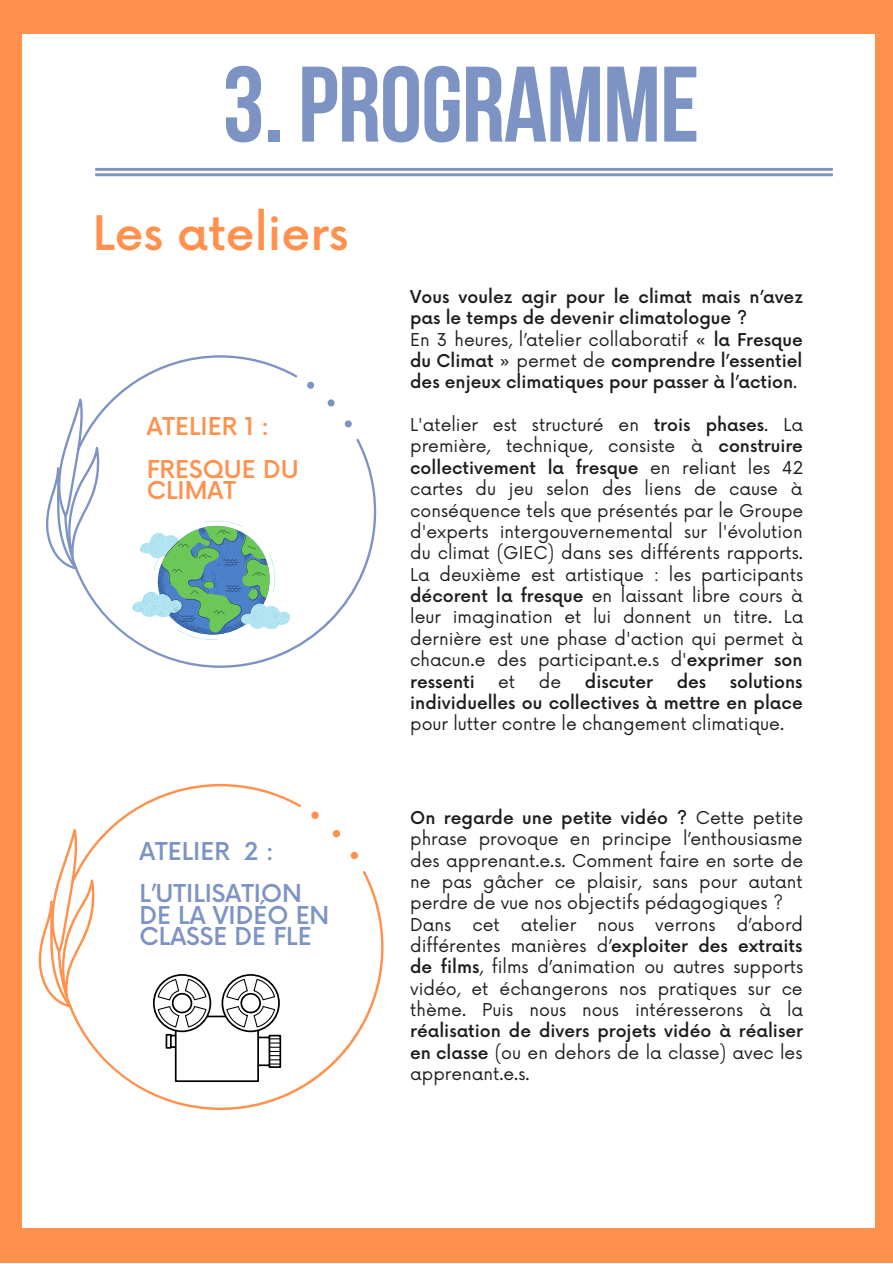
<style>
.page{position:relative;width:893px;height:1264px;background:#fff}
.page>*{position:absolute;margin:0;border:0;box-sizing:border-box;transform-origin:0 0}
.t1{font:700 106.95px "Bebas Neue";letter-spacing:-.01em;color:#7c93c3}
.t2{font:500 46.35px "Now";color:#ff914d}
.t3{font:500 24px/21.3px "Now";color:#7c93c3}
.t4{font:500 24px/21.3px "Now";color:#ff914d}
.t5{font:17.25px/21.3px "Now";color:#1d1d1b;text-align:justify}
.t6{font:500 17.25px/21.3px "Now";color:#1d1d1b;text-align:justify}
.s1{font-weight:400}
.s2{font-weight:500}
</style>
<div class="page">
<div style="left:0;top:0;width:892px;height:1262px;background:#ff914d"></div>
<div style="left:23px;top:35px;width:851px;height:1192px;background:#fff"></div>
<svg style="left:131px;top:438px;width:245px;height:230px"></svg>
<svg style="left:345px;top:420px;width:7px;height:7px"></svg>
<svg style="left:327px;top:399px;width:7px;height:7px"></svg>
<svg style="left:307px;top:382px;width:7px;height:7px"></svg>
<svg style="left:46px;top:355px;width:251px;height:285px"></svg>
<svg style="left:129px;top:871px;width:254px;height:238px"></svg>
<svg style="left:351px;top:851px;width:7px;height:8px"></svg>
<svg style="left:333px;top:830px;width:7px;height:7px"></svg>
<svg style="left:311px;top:811px;width:8px;height:8px"></svg>
<svg style="left:38px;top:784px;width:263px;height:298px"></svg>
<svg style="left:95px;top:168px;width:737px;height:8px"></svg>
<p class="t1" style="left:222px;top:61px;width:478px">3.PROGRAMME</p>
<p class="t2" style="left:93px;top:208px;width:257px">Les ateliers</p>
<p class="t4" style="left:147px;top:417px;width:124px">ATELIER 1 :</p>
<p class="t4" style="left:147px;top:460px;width:153px">FRESQUE DU<br>CLIMAT</p>
<p class="t3" style="left:139px;top:841px;width:136px">ATELIER 2 :</p>
<p class="t3" style="left:139px;top:884px;width:191px">L’UTILISATION<br>DE LA VIDÉO EN<br>CLASSE DE FLE</p>
<p class="t6" style="left:410px;top:287px;width:394px">Vous voulez agir pour le climat mais n’avez pas le temps de devenir climatologue ?</p>
<p class="t6" style="left:410px;top:330px;width:394px"><span class="s1">En 3 heures, l’atelier collaboratif</span> « la Fresque du Climat » <span class="s1">permet de</span> comprendre l’essentiel des enjeux climatiques pour passer à l’action<span class="s1">.</span></p>
<p class="t5" style="left:410px;top:415px;width:394px">L'atelier est structuré en <span class="s2">trois phases</span>. La première, technique, consiste à <span class="s2">construire collectivement la fresque</span> en reliant les 42 cartes du jeu selon des liens de cause à conséquence tels que présentés par le Groupe d'experts intergouvernemental sur l'évolution du climat (GIEC) dans ses différents rapports.<br>La deuxième est artistique : les participants <span class="s2">décorent la fresque</span> en laissant libre cours à leur imagination et lui donnent un titre. La dernière est une phase d'action qui permet à chacun.e des participant.e.s d'<span class="s2">exprimer son ressenti</span></p>
<p class="t5" style="left:498px;top:671px;width:19px">et</p>
<p class="t5" style="left:539px;top:671px;width:24px">de</p>
<p class="t6" style="left:585px;top:671px;width:69px">discuter</p>
<p class="t6" style="left:676px;top:671px;width:31px">des</p>
<p class="t6" style="left:410px;top:671px;width:394px;text-indent:320px">solutions individuelles ou collectives à mettre en place <span class="s1">pour lutter contre le changement climatique.</span></p>
<p class="t5" style="left:410px;top:807px;width:394px"><span class="s2">On regarde une petite vidéo ?</span> Cette petite phrase provoque en principe l’enthousiasme des apprenant.e.s. Comment faire en sorte de ne pas gâcher ce plaisir, sans pour autant perdre de vue nos objectifs pédagogiques ?</p>
<p class="t5" style="left:410px;top:914px;width:394px">Dans cet atelier nous verrons d’abord différentes manières d’<span class="s2">exploiter des extraits de films</span>, films d’animation ou autres supports vidéo, et échangerons nos pratiques sur ce thème. Puis nous nous intéresserons à la <span class="s2">réalisation de divers projets vidéo à réaliser en classe</span> (ou en dehors de la classe) avec les apprenant.e.s.</p>
</div>
